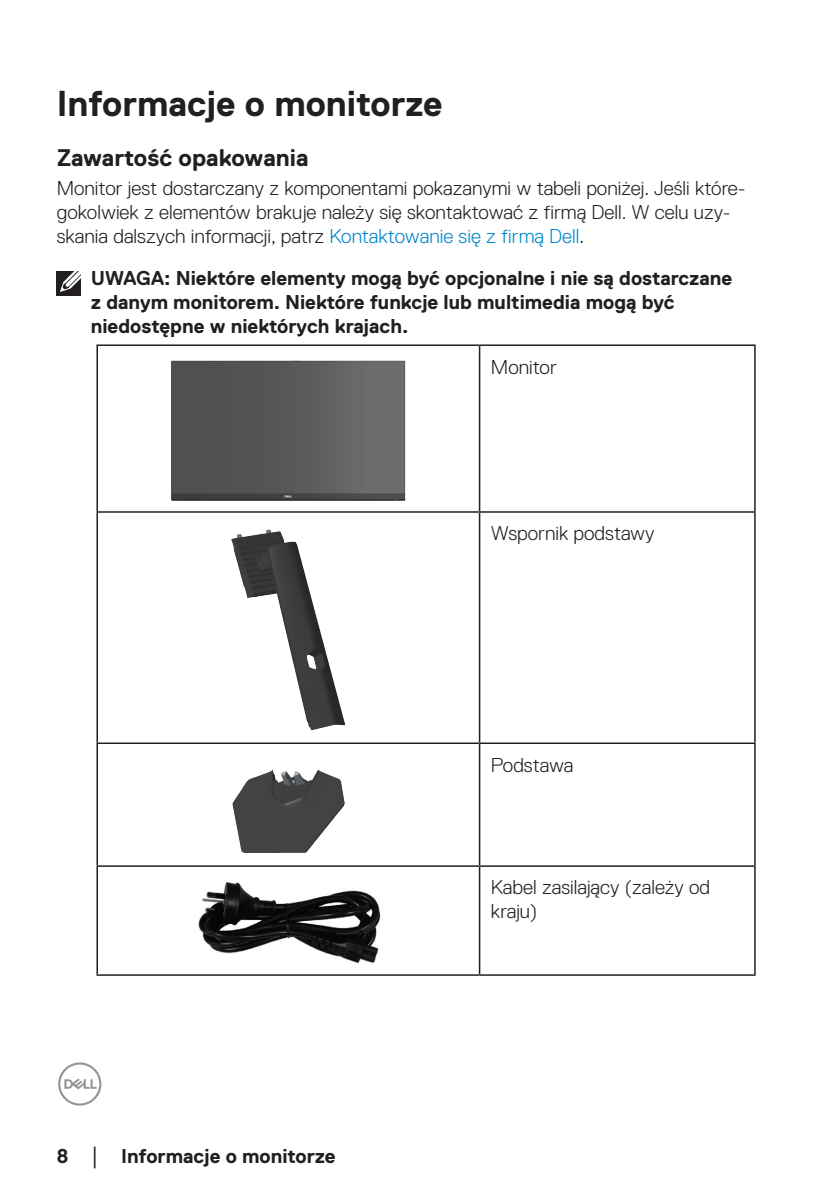
<style>
.page{position:relative;width:840px;height:1191px;background:#fff}
.page>*{position:absolute;margin:0;border:0;box-sizing:border-box;transform-origin:0 0}
.Head1{font:700 36px "Dell Replica";color:#231f20}
.Head2{font:700 24px "Dell Replica";color:#231f20}
.text{font:300 20px/24px "Dell Replica";color:#231f20}
.Note{font:700 20px/24px "Dell Replica";color:#231f20}
.s1{color:#0087cb}
.s2{font-family:"Times New Roman";font-weight:400;font-size:18px}
</style>
<div class="page">
<svg style="left:58px;top:1062px;width:43px;height:43px"></svg>
<hr style="left:96px;top:344px;width:383px;height:2px;background:#231f20">
<hr style="left:96px;top:346px;width:2px;height:165px;background:#231f20">
<hr style="left:479px;top:344px;width:276px;height:2px;background:#231f20">
<hr style="left:478px;top:346px;width:2px;height:165px;background:#231f20">
<hr style="left:753px;top:346px;width:2px;height:165px;background:#231f20">
<hr style="left:96px;top:511px;width:383px;height:2px;background:#231f20">
<hr style="left:96px;top:513px;width:2px;height:229px;background:#231f20">
<hr style="left:479px;top:511px;width:276px;height:2px;background:#231f20">
<hr style="left:478px;top:513px;width:2px;height:229px;background:#231f20">
<hr style="left:753px;top:513px;width:2px;height:229px;background:#231f20">
<hr style="left:96px;top:742px;width:383px;height:2px;background:#231f20">
<hr style="left:96px;top:744px;width:2px;height:121px;background:#231f20">
<hr style="left:479px;top:742px;width:276px;height:2px;background:#231f20">
<hr style="left:478px;top:744px;width:2px;height:121px;background:#231f20">
<hr style="left:753px;top:744px;width:2px;height:121px;background:#231f20">
<hr style="left:96px;top:865px;width:383px;height:2px;background:#231f20">
<hr style="left:96px;top:867px;width:2px;height:107px;background:#231f20">
<hr style="left:479px;top:865px;width:276px;height:2px;background:#231f20">
<hr style="left:478px;top:867px;width:2px;height:107px;background:#231f20">
<hr style="left:753px;top:867px;width:2px;height:107px;background:#231f20">
<hr style="left:96px;top:974px;width:383px;height:1px;background:#231f20">
<hr style="left:479px;top:974px;width:276px;height:1px;background:#231f20">
<img style="left:171px;top:360px;width:234px;height:140px">
<img style="left:231px;top:529px;width:114px;height:201px">
<img style="left:232px;top:769px;width:112px;height:83px">
<img style="left:198px;top:882px;width:183px;height:81px">
<div style="left:57px;top:271px;width:24px;height:24px;background:#231f20"></div>
<svg style="left:60px;top:271px;width:21px;height:21px"></svg>
<p class="Head1" style="left:57px;top:83px;width:387px">Informacje o monitorze</p>
<p class="Head2" style="left:57px;top:145px;width:253px">Zawartość opakowania</p>
<p class="text" style="left:57px;top:176px;width:690px">Monitor jest dostarczany z komponentami pokazanymi w tabeli poniżej. Jeśli które&shy;gokolwiek z elementów brakuje należy się skontaktować z firmą Dell. W celu uzy&shy;skania dalszych informacji, patrz <span class="s1">Kontaktowanie się z firmą Dell</span>.</p>
<p class="Note" style="left:91px;top:266px;width:642px">UWAGA: Niektóre elementy mogą być opcjonalne i nie są dostarczane z danym monitorem. Niektóre funkcje lub multimedia mogą być niedostępne w niektórych krajach.</p>
<p class="text" style="left:490px;top:355px;width:67px">Monitor</p>
<p class="text" style="left:490px;top:521px;width:165px">Wspornik podstawy</p>
<p class="text" style="left:490px;top:753px;width:84px">Podstawa</p>
<p class="Note" style="left:57px;top:1143px;width:280px">8 <span class="s2">│</span> Informacje o monitorze</p>
<p class="text" style="left:490px;top:875px;width:220px">Kabel zasilający (zależy od kraju)</p>
</div>
